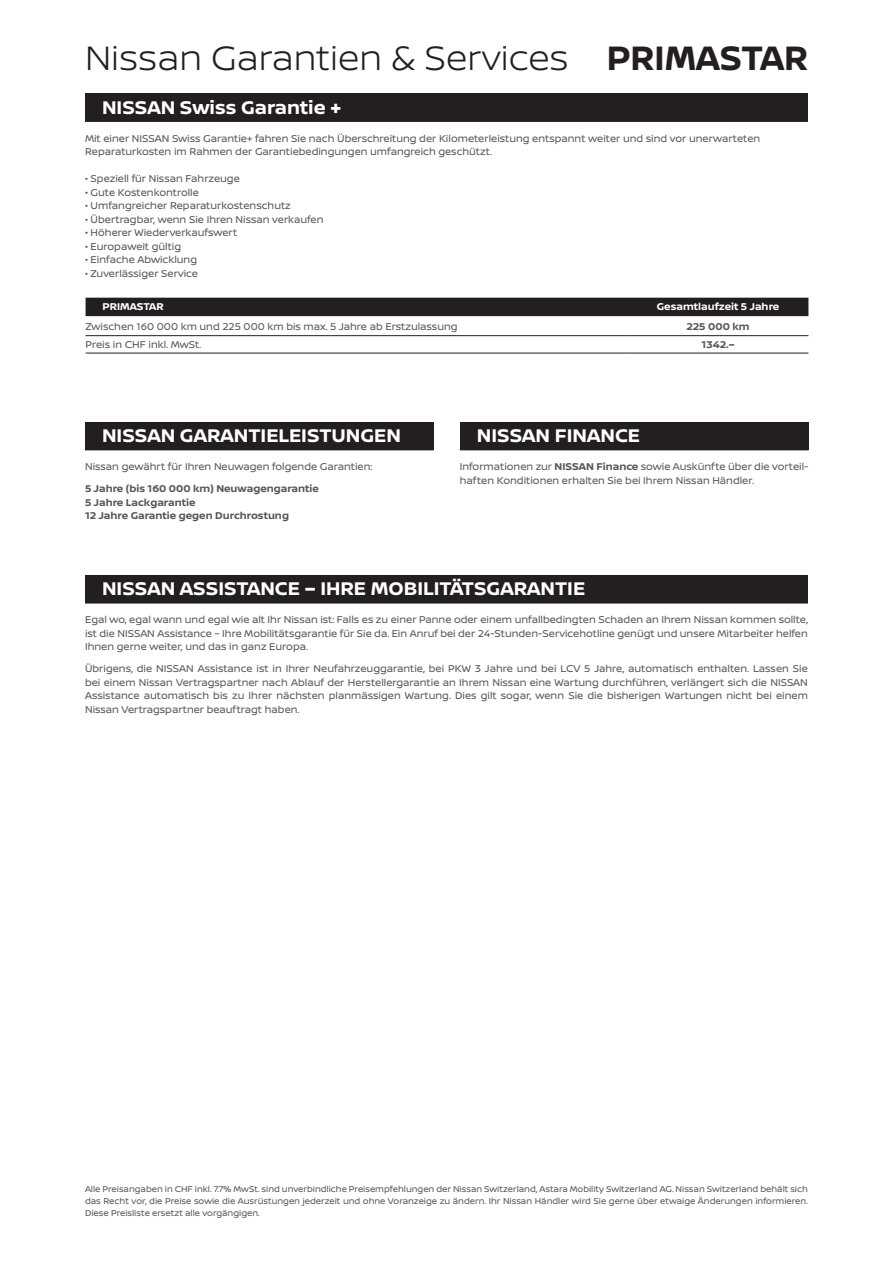
<style>
.page{position:relative;width:893px;height:1263px;background:#fff}
.page>*{position:absolute;margin:0;border:0;box-sizing:border-box;transform-origin:0 0}
.t1{font:300 36px "Nissan Brand";color:#231f20}
.t2{font:700 19.5px "Nissan Brand";color:#fff}
.t3{font:10.5px/13.5px "Nissan Brand";color:#57585a;text-align:justify}
.t4{font:700 10.5px/13.5px "Nissan Brand";color:#57585a}
.t5{font:700 10.5px "Nissan Brand";color:#fff}
.t6{font:9px/12px "Nissan Brand";color:#57585a;text-align:justify}
.s1{font-weight:700}
</style>
<div class="page">
<div style="left:85px;top:575px;width:723px;height:28px;background:#231f20"></div>
<div style="left:85px;top:422px;width:349px;height:28px;background:#231f20"></div>
<div style="left:460px;top:422px;width:348px;height:28px;background:#231f20"></div>
<div style="left:86px;top:298px;width:722px;height:18px;background:#231f20"></div>
<hr style="left:628px;top:353px;width:180px;height:1px;background:#231f20">
<hr style="left:628px;top:335px;width:180px;height:1px;background:#231f20">
<hr style="left:86px;top:335px;width:542px;height:1px;background:#231f20">
<hr style="left:86px;top:353px;width:542px;height:1px;background:#231f20">
<div style="left:85px;top:94px;width:723px;height:27px;background:#231f20"></div>
<hr style="left:85px;top:120px;width:723px;height:2px;background:#231f20">
<h1 class="t1" style="left:85px;top:32px;width:724px">Nissan Garantien &amp; Services <span class="s1">PRIMASTAR</span></h1>
<h2 class="t2" style="left:102px;top:93px;width:240px">NISSAN Swiss Garantie +</h2>
<p class="t3" style="left:85px;top:131px;width:677px">Mit einer NISSAN Swiss Garantie+ fahren Sie nach Überschreitung der Kilometerleistung entspannt weiter und sind vor unerwarteten<br>Reparaturkosten im Rahmen der Garantiebedingungen umfangreich geschützt.</p>
<p class="t3" style="left:85px;top:172px;width:156px">• Speziell für Nissan Fahrzeuge</p>
<p class="t3" style="left:85px;top:185px;width:115px">• Gute Kostenkontrolle</p>
<p class="t3" style="left:85px;top:199px;width:207px">• Umfangreicher Reparaturkostenschutz</p>
<p class="t3" style="left:85px;top:212px;width:240px">• Übertragbar, wenn Sie Ihren Nissan verkaufen</p>
<p class="t3" style="left:85px;top:226px;width:154px">• Höherer Wiederverkaufswert</p>
<p class="t3" style="left:85px;top:239px;width:98px">• Europaweit gültig</p>
<p class="t3" style="left:85px;top:253px;width:114px">• Einfache Abwicklung</p>
<p class="t3" style="left:85px;top:266px;width:115px">• Zuverlässiger Service</p>
<p class="t5" style="left:103px;top:299px;width:63px">PRIMASTAR</p>
<p class="t5" style="left:657px;top:299px;width:124px">Gesamtlaufzeit 5 Jahre</p>
<p class="t3" style="left:86px;top:320px;width:373px">Zwischen 160 000 km und 225 000 km bis max. 5 Jahre ab Erstzulassung</p>
<p class="t4" style="left:686px;top:320px;width:65px">225 000 km</p>
<p class="t3" style="left:86px;top:337px;width:117px">Preis in CHF inkl. MwSt.</p>
<p class="t4" style="left:701px;top:337px;width:35px">1342.–</p>
<h2 class="t2" style="left:102px;top:421px;width:301px">NISSAN GARANTIELEISTUNGEN</h2>
<p class="t3" style="left:85px;top:459px;width:289px">Nissan gewährt für Ihren Neuwagen folgende Garantien:</p>
<p class="t4" style="left:85px;top:481px;width:235px">5 Jahre (bis 160 000 km) Neuwagengarantie<br>5 Jahre Lackgarantie<br>12 Jahre Garantie gegen Durchrostung</p>
<h2 class="t2" style="left:477px;top:421px;width:165px">NISSAN FINANCE</h2>
<p class="t3" style="left:460px;top:459px;width:350px">Informationen zur <span class="s1">NISSAN Finance</span> sowie Auskünfte über die vorteil&shy;haften Konditionen erhalten Sie bei Ihrem Nissan Händler.</p>
<h2 class="t2" style="left:102px;top:574px;width:485px">NISSAN ASSISTANCE – IHRE MOBILITÄTSGARANTIE</h2>
<p class="t3" style="left:85px;top:613px;width:724px">Egal wo, egal wann und egal wie alt Ihr Nissan ist: Falls es zu einer Panne oder einem unfallbedingten Schaden an Ihrem Nissan kommen sollte, ist die NISSAN Assistance – Ihre Mobilitätsgarantie für Sie da. Ein Anruf bei der 24-Stunden-Servicehotline genügt und unsere Mitarbeiter helfen Ihnen gerne weiter, und das in ganz Europa.</p>
<p class="t3" style="left:85px;top:662px;width:724px">Übrigens, die NISSAN Assistance ist in Ihrer Neufahrzeuggarantie, bei PKW 3 Jahre und bei LCV 5 Jahre, automatisch enthalten. Lassen Sie bei einem Nissan Vertragspartner nach Ablauf der Herstellergarantie an Ihrem Nissan eine Wartung durchführen, verlängert sich die NISSAN Assistance automatisch bis zu Ihrer nächsten planmässigen Wartung. Dies gilt sogar, wenn Sie die bisherigen Wartungen nicht bei einem Nissan Vertragspartner beauftragt haben.</p>
<p class="t6" style="left:85px;top:1183px;width:725px">Alle Preisangaben in CHF inkl. 7.7% MwSt. sind unverbindliche Preisempfehlungen der Nissan Switzerland, Astara Mobility Switzerland AG. Nissan Switzerland behält sich das Recht vor, die Preise sowie die Ausrüstungen jederzeit und ohne Voranzeige zu ändern. Ihr Nissan Händler wird Sie gerne über etwaige Änderungen informieren.<br>Diese Preisliste ersetzt alle vorgängigen.</p>
</div>
